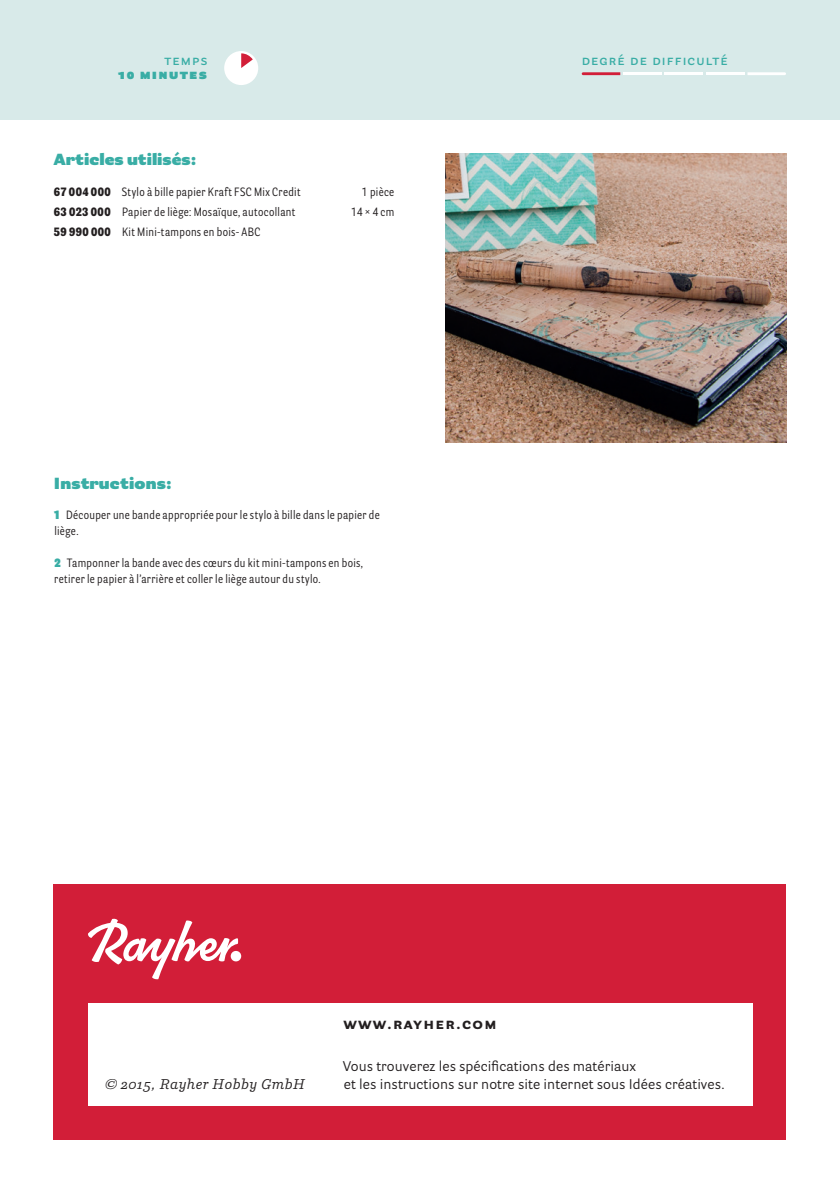
<style>
.page{position:relative;width:840px;height:1191px;background:#fff}
.page>*{position:absolute;margin:0;border:0;box-sizing:border-box;transform-origin:0 0}
.t1{font:900 16px "Parry Grotesque Pro";color:#39ada5}
.t2{font:700 16px "Parry Grotesque Pro";letter-spacing:.08em;color:#231f20}
.t3{font:14px/18px "Parry Grotesque Pro";letter-spacing:.005em;color:#231f20}
.t4{font:600 14px "Parry Grotesque Pro";letter-spacing:.08em;color:#39ada5}
.t5{font:italic 14px "Parry Pro";letter-spacing:.04em;color:#231f20}
.t6{font:900 14px "Parry Grotesque Pro";letter-spacing:.08em;color:#39ada5}
.t7{font:12px/16px "Parry Grot Con Pro";letter-spacing:.025em;color:#231f20}
.s1{font-weight:900}
.s2{font-weight:900;color:#39ada5}
</style>
<div class="page">
<div style="left:54px;top:884px;width:731px;height:256px;background:#d21e38"></div>
<div style="left:88px;top:1003px;width:663px;height:103px;background:#fff"></div>
<div style="left:0;top:0;width:839px;height:119px;background:#d8eae9"></div>
<svg style="left:88px;top:918px;width:150px;height:61px"></svg>
<div style="left:230px;top:951px;width:11px;height:10px;background:#fff;border-radius:50%"></div>
<div style="left:224px;top:51px;width:34px;height:34px;background:#fff;border-radius:50%"></div>
<svg style="left:241px;top:53px;width:12px;height:15px"></svg>
<svg style="left:581px;top:72px;width:39px;height:3px"></svg>
<hr style="left:622px;top:72px;width:39px;height:3px;background:#fff">
<hr style="left:664px;top:72px;width:38px;height:3px;background:#fff">
<hr style="left:705px;top:72px;width:39px;height:3px;background:#fff">
<svg style="left:747px;top:72px;width:38px;height:3px"></svg>
<img style="left:445px;top:153px;width:340px;height:289px">
<p class="t4" style="left:164px;top:50px;width:44px">temps</p>
<p class="t4" style="left:581px;top:50px;width:148px">degré de difficulté</p>
<p class="t6" style="left:118px;top:63px;width:91px">10 minutes</p>
<h1 class="t1" style="left:54px;top:148px;width:144px">Articles utilisés:</h1>
<p class="t7" style="left:54px;top:184px;width:248px"><span class="s1">67 004 000</span> Stylo à bille papier Kraft FSC Mix Credit</p>
<p class="t7" style="left:361px;top:184px;width:34px">1 pièce</p>
<p class="t7" style="left:54px;top:204px;width:243px"><span class="s1">63 023 000</span> Papier de liège: Mosaïque, autocollant</p>
<p class="t7" style="left:351px;top:204px;width:45px">14×4cm</p>
<p class="t7" style="left:54px;top:224px;width:208px"><span class="s1">59 990 000</span> Kit Mini-tampons en bois- ABC</p>
<h1 class="t1" style="left:54px;top:471px;width:119px">Instructions:</h1>
<p class="t7" style="left:54px;top:507px;width:327px"><span class="s2">1</span> Découper une bande appropriée pour le stylo à bille dans le papier de liège.</p>
<p class="t7" style="left:54px;top:555px;width:310px"><span class="s2">2</span> Tamponner la bande avec des cœurs du kit mini-tampons en bois, retirer le papier à l’arrière et coller le liège autour du stylo.</p>
<p class="t5" style="left:105px;top:1074px;width:201px">© 2015, Rayher Hobby GmbH</p>
<h1 class="t2" style="left:343px;top:1012px;width:155px">www.rayher.com</h1>
<p class="t3" style="left:343px;top:1056px;width:383px">Vous trouverez les spécifications des matériaux<br>et les instructions sur notre site internet sous Idées créatives.</p>
</div>
